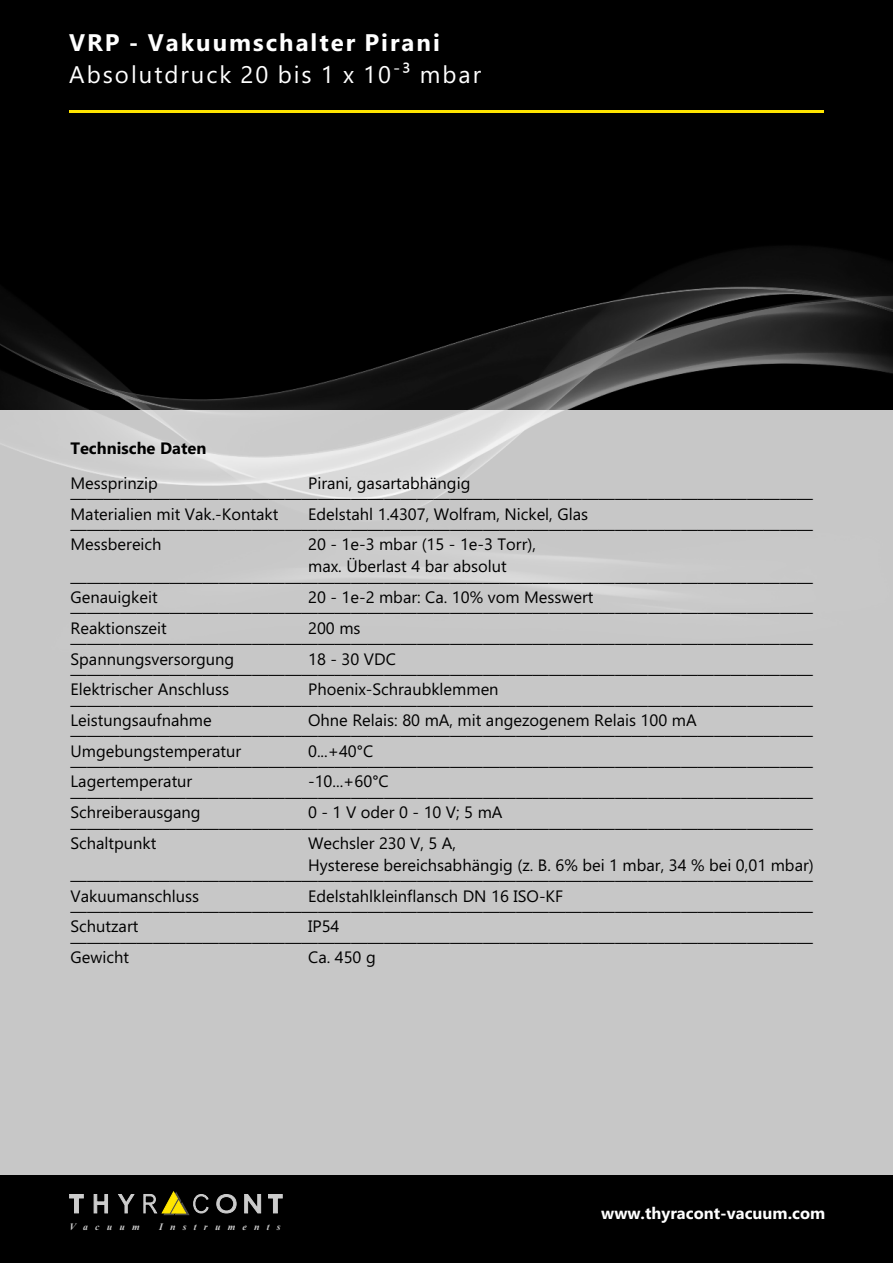
<style>
.page{position:relative;width:893px;height:1263px;background:#fff}
.page>*{position:absolute;margin:0;border:0;box-sizing:border-box;transform-origin:0 0}
.t1{font:24px "Ebrima";letter-spacing:.08em;color:#fff}
.t2{font:700 24px "Ebrima";letter-spacing:.085em;color:#fff}
.t3{font:18px "Ebrima";color:#fff}
.t4{font:16.5px/15.3px "Ebrima";color:#000}
.t5{font:700 16.5px "Ebrima";color:#fff}
.t6{font:700 16.5px "Ebrima";color:#000}
.t7{font:italic 700 9.9px "Times New Roman";color:#ccc}
.s1{font-size:24px}
</style>
<div class="page">
<img style="left:0;top:0;width:893px;height:1263px">
<div style="left:0;top:410px;width:893px;height:765px;background:#c7c7c7"></div>
<svg style="left:217px;top:1194px;width:19px;height:19px"></svg>
<svg style="left:119px;top:1194px;width:15px;height:19px"></svg>
<svg style="left:70px;top:1194px;width:13px;height:19px"></svg>
<svg style="left:94px;top:1194px;width:14px;height:19px"></svg>
<svg style="left:144px;top:1191px;width:64px;height:24px;background:#4c4820"></svg>
<svg style="left:268px;top:1194px;width:14px;height:19px"></svg>
<svg style="left:245px;top:1194px;width:16px;height:19px"></svg>
<hr style="left:70px;top:110px;width:754px;height:3px;background:#ffe500">
<h1 class="t2" style="left:69px;top:33px;width:372px">VRP - Vakuumschalter Pirani</h1>
<h1 class="t1" style="left:69px;top:65px;width:413px">Absolutdruck 20 bis 1 x 10 mbar</h1>
<p class="t3" style="left:393px;top:61px;width:19px">-<span class="s1">³</span></p>
<p class="t6" style="left:70px;top:442px;width:138px">Technische Daten</p>
<p class="t4" style="left:71px;top:477px;width:89px">Messprinzip</p>
<p class="t4" style="left:71px;top:477px;width:744px;text-indent:238px">Pirani, gasartabhängig —————————————————————————————————————————————<br>Materialien mit Vak.-Kontakt</p>
<p class="t4" style="left:71px;top:508px;width:744px;text-indent:238px">Edelstahl 1.4307, Wolfram, Nickel, Glas —————————————————————————————————————————————<br>Messbereich</p>
<p class="t4" style="left:308px;top:535px;width:229px;line-height:21.9px">20 - 1e-3 mbar (15 - 1e-3 Torr), max. Überlast 4 bar absolut</p>
<p class="t4" style="left:71px;top:576px;width:744px">—————————————————————————————————————————————<br>Genauigkeit</p>
<p class="t4" style="left:71px;top:591px;width:744px;text-indent:238px">20 - 1e-2 mbar: Ca. 10% vom Messwert —————————————————————————————————————————————<br>Reaktionszeit</p>
<p class="t4" style="left:71px;top:622px;width:744px;text-indent:238px">200 ms —————————————————————————————————————————————<br>Spannungsversorgung</p>
<p class="t4" style="left:70px;top:653px;width:744px;text-indent:238px">18 - 30 VDC —————————————————————————————————————————————<br>Elektrischer Anschluss</p>
<p class="t4" style="left:70px;top:683px;width:744px;text-indent:238px">Phoenix-Schraubklemmen —————————————————————————————————————————————<br>Leistungsaufnahme</p>
<p class="t4" style="left:70px;top:714px;width:744px;text-indent:238px">Ohne Relais: 80 mA, mit angezogenem Relais 100 mA —————————————————————————————————————————————<br>Umgebungstemperatur</p>
<p class="t4" style="left:70px;top:745px;width:744px;text-indent:238px">0...+40°C —————————————————————————————————————————————<br>Lagertemperatur</p>
<p class="t4" style="left:70px;top:775px;width:744px;text-indent:238px">-10...+60°C —————————————————————————————————————————————<br>Schreiberausgang</p>
<p class="t4" style="left:70px;top:806px;width:744px;text-indent:238px">0 - 1 V oder 0 - 10 V; 5 mA —————————————————————————————————————————————<br>Schaltpunkt</p>
<p class="t4" style="left:308px;top:834px;width:507px;line-height:21.9px">Wechsler 230 V, 5 A,<br>Hysterese bereichsabhängig (z. B. 6% bei 1 mbar, 34 % bei 0,01 mbar)</p>
<p class="t4" style="left:70px;top:874px;width:744px">—————————————————————————————————————————————<br>Vakuumanschluss</p>
<p class="t4" style="left:70px;top:890px;width:744px;text-indent:238px">Edelstahlkleinflansch DN 16 ISO-KF —————————————————————————————————————————————<br>Schutzart</p>
<p class="t4" style="left:70px;top:920px;width:744px;text-indent:238px">IP54 —————————————————————————————————————————————<br>Gewicht</p>
<p class="t4" style="left:308px;top:951px;width:69px">Ca. 450 g</p>
<p class="t7" style="left:69px;top:1223px;width:72px">V a c u u m</p>
<p class="t7" style="left:159px;top:1223px;width:123px">I n s t r u m e n t s</p>
<p class="t5" style="left:601px;top:1207px;width:226px">www.thyracont-vacuum.com</p>
</div>
